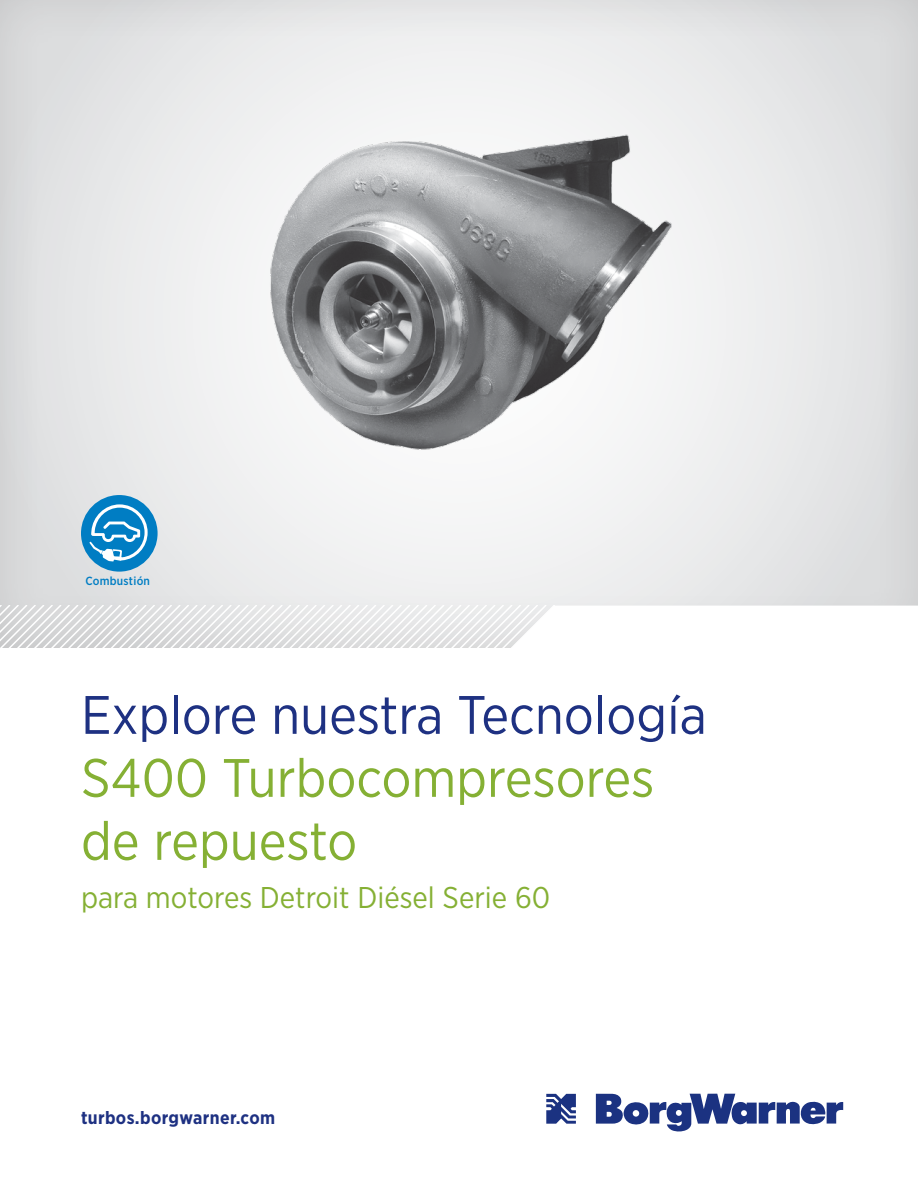
<style>
.page{position:relative;width:918px;height:1188px;background:#fff}
.page>*{position:absolute;margin:0;border:0;box-sizing:border-box;transform-origin:0 0}
.t1{font:54px/63px "Gotham Narrow";color:#85b034}
.t2{font:54px "Gotham Narrow";color:#1e3182}
.t3{font:30px "Gotham Narrow";color:#85b034}
.t4{font:700 18px "Gotham Narrow";letter-spacing:.02em;color:#1e3182}
.t5{font:500 11.85px "Gotham Narrow";letter-spacing:.02em;color:#007dc3}
</style>
<div class="page">
<div style="left:0;top:0;width:918px;height:649px;background:#231f20;opacity:.17"></div>
<svg style="left:546px;top:1094px;width:30px;height:30px"></svg>
<svg style="left:596px;top:1094px;width:247px;height:38px"></svg>
<svg style="left:0;top:606px;width:918px;height:42px"></svg>
<div style="left:81px;top:495px;width:77px;height:77px;background:#007dc3;border-radius:50%"></div>
<svg style="left:89px;top:504px;width:59px;height:58px"></svg>
<img style="left:264px;top:132px;width:410px;height:321px">
<p class="t5" style="left:85px;top:573px;width:66px">Combustión</p>
<h1 class="t2" style="left:81px;top:681px;width:627px">Explore nuestra Tecnología</h1>
<h1 class="t1" style="left:81px;top:745px;width:575px">S400 Turbocompresores de repuesto</h1>
<p class="t3" style="left:81px;top:879px;width:471px">para motores Detroit Diésel Serie 60</p>
<p class="t4" style="left:81px;top:1106px;width:196px">turbos.borgwarner.com</p>
</div>
